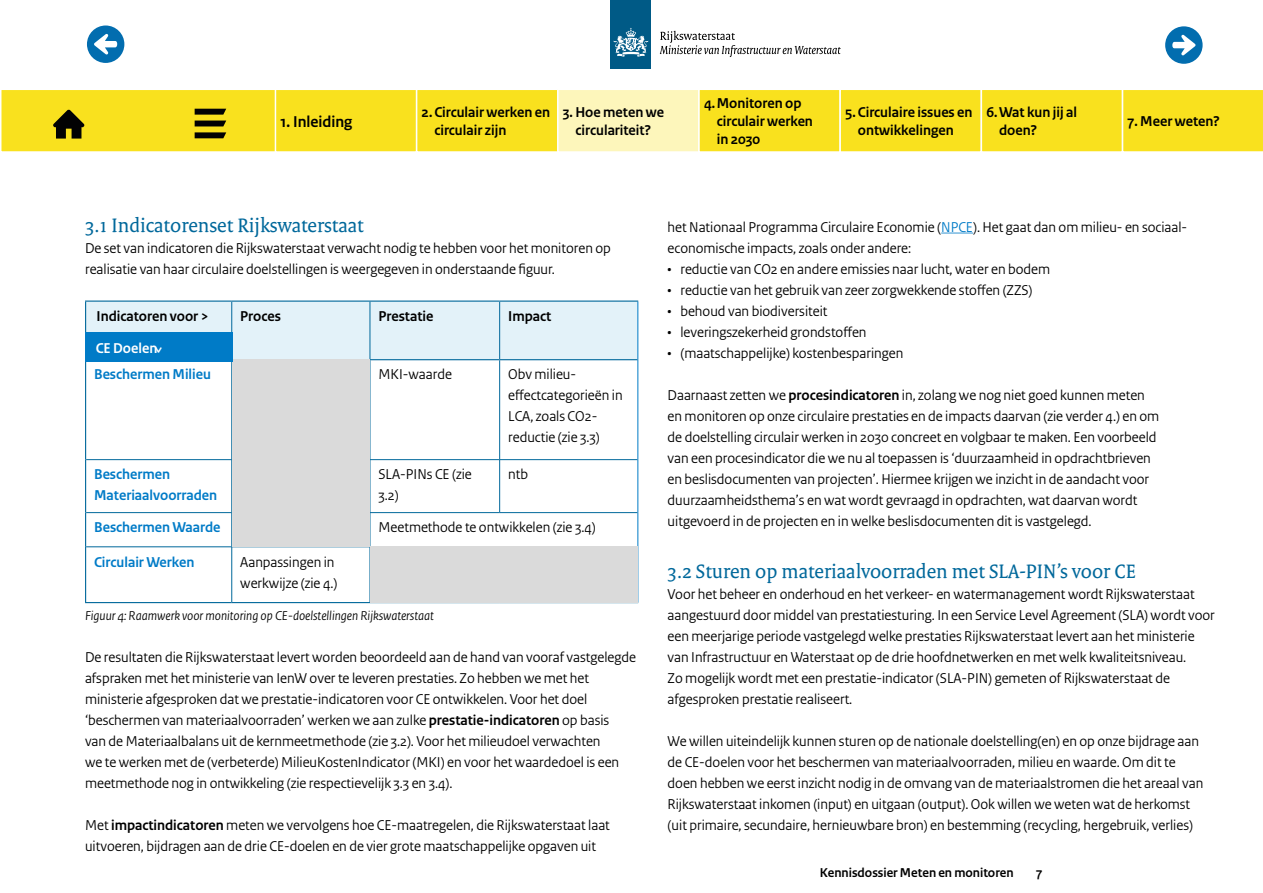
<style>
.page{position:relative;width:1263px;height:893px;background:#fff}
.page>*{position:absolute;margin:0;border:0;box-sizing:border-box;transform-origin:0 0}
.t1{font:21px "Rijksoverheid Serif";color:#01689b}
.t2{font:700 16.5px "Rijksoverheid Sans Heading";color:#000}
.t3{font:15px/21px "Rijksoverheid Sans Heading";color:#000}
.t4{font:700 15px/18px "Rijksoverheid Sans Heading";color:#000}
.t5{font:700 15px/21px "Rijksoverheid Sans Heading";color:#007bc7}
.t6{font:700 15px "Rijksoverheid Sans Heading";color:#fff}
.t7{font:italic 13.5px "Rijksoverheid Sans Heading";color:#000}
.t8{font:700 13.5px "Rijksoverheid Sans Heading";color:#000}
.s1{font-weight:700}
.s2{color:#007bc7}
</style>
<div class="page">
<div style="left:86px;top:302px;width:551px;height:57px;background:#e3f2f9"></div>
<hr style="left:637px;top:302px;width:1px;height:58px;background:#007bc7">
<hr style="left:637px;top:360px;width:1px;height:100px;background:#007bc7">
<hr style="left:637px;top:460px;width:1px;height:53px;background:#007bc7">
<hr style="left:231px;top:302px;width:1px;height:57px;background:#01689b">
<hr style="left:370px;top:302px;width:1px;height:57px;background:#01689b">
<hr style="left:499px;top:302px;width:1px;height:57px;background:#01689b">
<hr style="left:231px;top:360px;width:1px;height:99px;background:#01689b">
<hr style="left:370px;top:360px;width:1px;height:99px;background:#01689b">
<hr style="left:499px;top:360px;width:1px;height:99px;background:#01689b">
<hr style="left:86px;top:459px;width:146px;height:1px;background:#01689b">
<hr style="left:231px;top:460px;width:1px;height:52px;background:#01689b">
<hr style="left:370px;top:459px;width:130px;height:1px;background:#01689b">
<hr style="left:370px;top:460px;width:1px;height:52px;background:#01689b">
<hr style="left:500px;top:459px;width:137px;height:1px;background:#01689b">
<hr style="left:499px;top:460px;width:1px;height:52px;background:#01689b">
<hr style="left:86px;top:512px;width:146px;height:1px;background:#01689b">
<hr style="left:231px;top:513px;width:1px;height:34px;background:#01689b">
<hr style="left:370px;top:512px;width:130px;height:1px;background:#01689b">
<hr style="left:370px;top:513px;width:1px;height:34px;background:#01689b">
<hr style="left:500px;top:512px;width:137px;height:1px;background:#01689b">
<hr style="left:86px;top:547px;width:146px;height:1px;background:#01689b">
<hr style="left:232px;top:547px;width:138px;height:1px;background:#01689b">
<hr style="left:231px;top:547px;width:1px;height:55px;background:#01689b">
<hr style="left:637px;top:513px;width:1px;height:34px;background:#007bc7">
<hr style="left:85px;top:360px;width:1px;height:100px;background:#01689b">
<hr style="left:85px;top:460px;width:1px;height:53px;background:#01689b">
<hr style="left:85px;top:513px;width:1px;height:34px;background:#01689b">
<hr style="left:85px;top:547px;width:1px;height:55px;background:#01689b">
<hr style="left:85px;top:602px;width:147px;height:1px;background:#01689b">
<hr style="left:232px;top:602px;width:138px;height:1px;background:#01689b">
<hr style="left:85px;top:301px;width:147px;height:1px;background:#01689b">
<hr style="left:85px;top:302px;width:1px;height:57px;background:#01689b">
<hr style="left:232px;top:301px;width:138px;height:1px;background:#01689b">
<hr style="left:370px;top:301px;width:130px;height:1px;background:#01689b">
<hr style="left:500px;top:301px;width:138px;height:1px;background:#01689b">
<hr style="left:370px;top:359px;width:130px;height:1px;background:#01689b">
<hr style="left:500px;top:359px;width:137px;height:1px;background:#01689b">
<div style="left:1165px;top:26px;width:37px;height:38px;background:#026daf;border-radius:50%"></div>
<svg style="left:1172px;top:35px;width:23px;height:20px"></svg>
<div style="left:87px;top:26px;width:37px;height:37px;background:#026daf;border-radius:50%"></div>
<svg style="left:94px;top:34px;width:23px;height:20px"></svg>
<div style="left:611px;top:0;width:40px;height:68px;background:#005a86"></div>
<svg style="left:613px;top:28px;width:35px;height:29px"></svg>
<svg style="left:660px;top:31px;width:181px;height:26px"></svg>
<div style="left:1px;top:89px;width:1262px;height:63px;background:#f9e11e"></div>
<div style="left:0;top:89px;width:1263px;height:64px;border:2px solid #fff"></div>
<svg style="left:53px;top:109px;width:31px;height:30px"></svg>
<svg style="left:195px;top:109px;width:31px;height:6px"></svg>
<svg style="left:195px;top:121px;width:31px;height:5px"></svg>
<svg style="left:195px;top:132px;width:31px;height:6px"></svg>
<div style="left:275px;top:89px;width:142px;height:64px;border:2px solid #fff"></div>
<div style="left:416px;top:89px;width:142px;height:64px;border:2px solid #fff"></div>
<div style="left:558px;top:89px;width:141px;height:63px;background:#fdf6bb"></div>
<div style="left:557px;top:89px;width:143px;height:64px;border:2px solid #fff"></div>
<div style="left:698px;top:89px;width:143px;height:64px;border:2px solid #fff"></div>
<div style="left:839px;top:89px;width:143px;height:64px;border:2px solid #fff"></div>
<div style="left:980px;top:89px;width:143px;height:64px;border:2px solid #fff"></div>
<svg style="left:1122px;top:89px;width:141px;height:64px"></svg>
<div style="left:370px;top:547px;width:268px;height:56px;background:#dadada"></div>
<div style="left:232px;top:359px;width:138px;height:188px;background:#dadada"></div>
<hr style="left:941px;top:233px;width:32px;height:1px;background:#3395d2">
<div style="left:85px;top:333px;width:147px;height:29px;background:#007bc7"></div>
<p class="t2" style="left:280px;top:112px;width:73px">1. Inleiding</p>
<p class="t4" style="left:434px;top:104px;width:117px;text-indent:-13px">2. Circulair werken en circulair zijn</p>
<p class="t4" style="left:563px;top:104px;width:103px;text-align:center">3. Hoe meten we circulariteit?</p>
<p class="t4" style="left:717px;top:95px;width:98px;text-indent:-13px">4.Monitoren op circulair werken in 2030</p>
<p class="t4" style="left:845px;top:104px;width:129px;text-align:center">5. Circulaire issues en ontwikkelingen</p>
<p class="t4" style="left:999px;top:104px;width:79px;text-indent:-13px">6.Wat kun jij al doen?</p>
<p class="t4" style="left:1127px;top:113px;width:94px">7. Meer weten?</p>
<h1 class="t1" style="left:85px;top:212px;width:280px">3.1 Indicatorenset Rijkswaterstaat</h1>
<p class="t3" style="left:85px;top:237px;width:527px">De set van indicatoren die Rijkswaterstaat verwacht nodig te hebben voor het monitoren op realisatie van haar circulaire doelstellingen is weergegeven in onderstaande figuur.</p>
<p class="t4" style="left:97px;top:307px;width:113px">Indicatoren voor &gt;</p>
<p class="t4" style="left:240px;top:307px;width:42px">Proces</p>
<p class="t4" style="left:378px;top:307px;width:56px">Prestatie</p>
<p class="t4" style="left:508px;top:307px;width:45px">Impact</p>
<p class="t6" style="left:96px;top:339px;width:63px">CE Doelen</p>
<p class="t6" style="left:168px;top:346px;width:9px;rotate:90deg">&gt;</p>
<p class="t5" style="left:94px;top:364px;width:118px">Beschermen Milieu</p>
<p class="t3" style="left:378px;top:364px;width:75px">MKI-waarde</p>
<p class="t3" style="left:508px;top:364px;width:116px">Obv milieu&shy;effectcategorieën in<br>LCA, zoals CO2- reductie (zie 3.3)</p>
<p class="t5" style="left:94px;top:464px;width:125px">Beschermen<br>Materiaalvoorraden</p>
<p class="t3" style="left:378px;top:464px;width:95px">SLA-PINs CE (zie<br>3.2)</p>
<p class="t3" style="left:508px;top:464px;width:21px">ntb</p>
<p class="t5" style="left:94px;top:517px;width:128px">Beschermen Waarde</p>
<p class="t3" style="left:378px;top:517px;width:219px">Meetmethode te ontwikkelen (zie 3.4)</p>
<p class="t5" style="left:94px;top:551px;width:102px">Circulair Werken</p>
<p class="t3" style="left:240px;top:551px;width:99px">Aanpassingen in werkwijze (zie 4.)</p>
<p class="t7" style="left:85px;top:608px;width:350px">Figuur 4: Raamwerk voor monitoring op CE-doelstellingen Rijkswaterstaat</p>
<p class="t3" style="left:85px;top:647px;width:553px">De resultaten die Rijkswaterstaat levert worden beoordeeld aan de hand van vooraf vastgelegde afspraken met het ministerie van IenW over te leveren prestaties. Zo hebben we met het ministerie afgesproken dat we prestatie-indicatoren voor CE ontwikkelen. Voor het doel ‘beschermen van materiaalvoorraden’ werken we aan zulke <span class="s1">prestatie-indicatoren</span> op basis<br>van de Materiaalbalans uit de kernmeetmethode (zie 3.2). Voor het milieudoel verwachten<br>we te werken met de (verbeterde) MilieuKostenIndicator (MKI) en voor het waardedoel is een meetmethode nog in ontwikkeling (zie respectievelijk 3.3 en 3.4).</p>
<p class="t3" style="left:85px;top:815px;width:526px">Met <span class="s1">impactindicatoren</span> meten we vervolgens hoe CE-maatregelen, die Rijkswaterstaat laat uitvoeren, bijdragen aan de drie CE-doelen en de vier grote maatschappelijke opgaven uit</p>
<p class="t3" style="left:668px;top:216px;width:521px">het Nationaal Programma Circulaire Economie (<span class="s2">NPCE</span>). Het gaat dan om milieu- en sociaal&shy;economische impacts, zoals onder andere:</p>
<p class="t3" style="left:668px;top:258px;width:384px">• reductie van CO2 en andere emissies naar lucht, water en bodem</p>
<p class="t3" style="left:668px;top:279px;width:366px">• reductie van het gebruik van zeer zorgwekkende stoffen (ZZS)</p>
<p class="t3" style="left:668px;top:300px;width:161px">• behoud van biodiversiteit</p>
<p class="t3" style="left:668px;top:321px;width:200px">• leveringszekerheid grondstoffen</p>
<p class="t3" style="left:668px;top:342px;width:237px">• (maatschappelijke) kostenbesparingen</p>
<p class="t3" style="left:668px;top:384px;width:493px">Daarnaast zetten we <span class="s1">procesindicatoren</span> in, zolang we nog niet goed kunnen meten en monitoren op onze circulaire prestaties en de impacts daarvan (zie verder 4.) en om de doelstelling circulair werken in 2030 concreet en volgbaar te maken. Een voorbeeld van een procesindicator die we nu al toepassen is ‘duurzaamheid in opdrachtbrieven en beslisdocumenten van projecten’. Hiermee krijgen we inzicht in de aandacht voor duurzaamheidsthema’s en wat wordt gevraagd in opdrachten, wat daarvan wordt uitgevoerd in de projecten en in welke beslisdocumenten dit is vastgelegd.</p>
<h1 class="t1" style="left:668px;top:559px;width:469px">3.2 Sturen op materiaalvoorraden met SLA-PIN’s voor CE</h1>
<p class="t3" style="left:668px;top:584px;width:549px">Voor het beheer en onderhoud en het verkeer- en watermanagement wordt Rijkswaterstaat aangestuurd door middel van prestatiesturing. In een Service Level Agreement (SLA) wordt voor een meerjarige periode vastgelegd welke prestaties Rijkswaterstaat levert aan het ministerie van Infrastructuur en Waterstaat op de drie hoofdnetwerken en met welk kwaliteitsniveau.<br>Zo mogelijk wordt met een prestatie-indicator (SLA-PIN) gemeten of Rijkswaterstaat de afgesproken prestatie realiseert.</p>
<p class="t3" style="left:668px;top:731px;width:537px">We willen uiteindelijk kunnen sturen op de nationale doelstelling(en) en op onze bijdrage aan de CE-doelen voor het beschermen van materiaalvoorraden, milieu en waarde. Om dit te doen hebben we eerst inzicht nodig in de omvang van de materiaalstromen die het areaal van Rijkswaterstaat inkomen (input) en uitgaan (output). Ook willen we weten wat de herkomst (uit primaire, secundaire, hernieuwbare bron) en bestemming (recycling, hergebruik, verlies)</p>
<p class="t8" style="left:820px;top:865px;width:195px">Kennisdossier Meten en monitoren</p>
<p class="t8" style="left:1036px;top:865px;width:8px">7</p>
</div>
